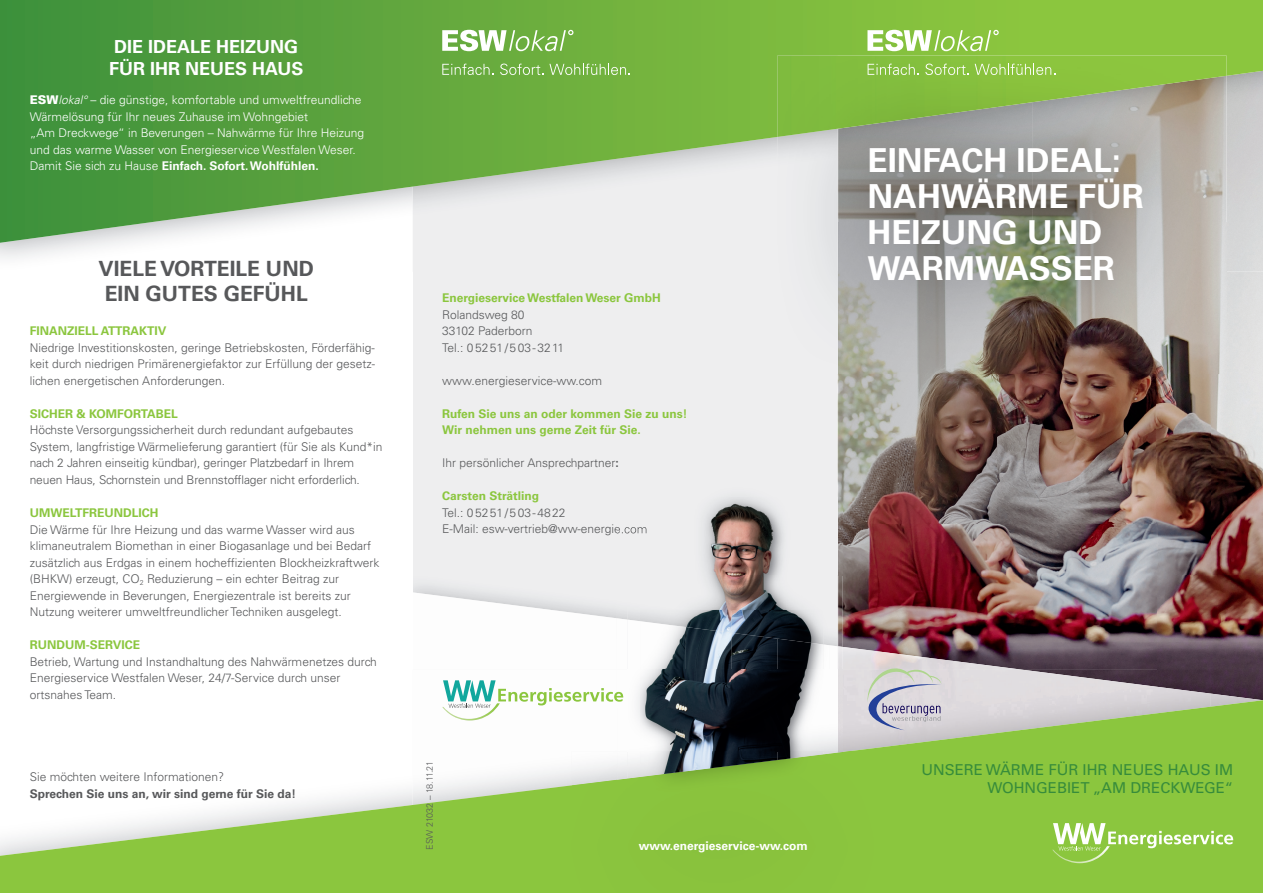
<style>
.page{position:relative;width:1263px;height:893px;background:#fff}
.page>*{position:absolute;margin:0;border:0;box-sizing:border-box;transform-origin:0 0}
.t1{font:700 33px/36px "Univers LT Std";color:#fff}
.t2{font:700 21px/25.2px "Univers LT Std";color:#57585a}
.t3{font:700 18px/21.6px "Univers LT Std";color:#fff}
.t4{font:15px/18px "Univers LT Std";color:#378c3b;text-align:right}
.t5{font:300 12px/16.5px "Univers LT Std";color:#57585a}
.t6{font:300 12px/16.5px "Univers LT Std";color:#fff}
.t7{font:700 12px/16.5px "Univers LT Std";color:#8bc63e}
.t8{font:700 12px "Univers LT Std";color:#57585a}
.t9{font:700 12px "Univers LT Std";color:#fff}
.t10{font:300 9px "Univers LT Std";color:#57585a}
.s1{font-weight:900}
.s2{font-style:italic}
.s3{font-weight:700}
</style>
<div class="page">
<img style="left:1210px;top:272px;width:53px;height:303px">
<img style="left:838px;top:373px;width:319px;height:152px">
<img style="left:1157px;top:373px;width:53px;height:202px">
<img style="left:842px;top:525px;width:316px;height:145px">
<div style="left:413px;top:272px;width:425px;height:303px;background:#eeeeef"></div>
<img style="left:1158px;top:575px;width:105px;height:95px">
<img style="left:839px;top:645px;width:185px;height:25px">
<svg style="left:413px;top:592px;width:204px;height:26px"></svg>
<img style="left:1211px;top:670px;width:52px;height:23px">
<img style="left:838px;top:670px;width:373px;height:29px">
<img style="left:1210px;top:693px;width:53px;height:6px">
<svg style="left:0;top:699px;width:1263px;height:194px;fill:#8bc63e"></svg>
<svg style="left:0;top:0;width:1263px;height:243px;background:#7fb563"></svg>
<div style="left:627px;top:487px;width:202px;height:11px;background:#eeeeef"></div>
<img style="left:829px;top:498px;width:13px;height:149px">
<svg style="left:838px;top:646px;width:1px;height:24px"></svg>
<img style="left:617px;top:498px;width:10px;height:120px">
<img style="left:617px;top:618px;width:10px;height:133px">
<img style="left:627px;top:498px;width:51px;height:26px">
<img style="left:678px;top:498px;width:101px;height:1px">
<img style="left:779px;top:498px;width:50px;height:39px">
<img style="left:823px;top:537px;width:6px;height:214px">
<img style="left:627px;top:536px;width:13px;height:215px">
<img style="left:640px;top:499px;width:183px;height:111px">
<img style="left:640px;top:610px;width:92px;height:17px">
<img style="left:732px;top:610px;width:91px;height:29px">
<img style="left:640px;top:621px;width:46px;height:130px">
<img style="left:686px;top:627px;width:46px;height:124px">
<img style="left:732px;top:633px;width:45px;height:118px">
<img style="left:777px;top:639px;width:46px;height:112px">
<svg style="left:617px;top:524px;width:29px;height:12px"></svg>
<img style="left:777px;top:272px;width:449px;height:101px">
<img style="left:777px;top:137px;width:61px;height:135px">
<img style="left:838px;top:137px;width:194px;height:85px">
<img style="left:1032px;top:137px;width:194px;height:85px">
<img style="left:838px;top:222px;width:388px;height:50px">
<img style="left:777px;top:56px;width:449px;height:81px">
<img style="left:1052px;top:846px;width:58px;height:17px">
<svg style="left:1053px;top:823px;width:180px;height:27px"></svg>
<div style="left:572px;top:751px;width:302px;height:142px;background:#8ac43e"></div>
<img style="left:627px;top:754px;width:202px;height:38px">
<svg style="left:617px;top:777px;width:23px;height:3px"></svg>
<svg style="left:823px;top:751px;width:27px;height:4px"></svg>
<img style="left:640px;top:751px;width:137px;height:9px">
<img style="left:640px;top:760px;width:137px;height:17px">
<img style="left:777px;top:754px;width:46px;height:6px">
<svg style="left:867px;top:64px;width:52px;height:11px"></svg>
<svg style="left:925px;top:64px;width:44px;height:11px"></svg>
<svg style="left:975px;top:64px;width:80px;height:11px"></svg>
<svg style="left:867px;top:30px;width:132px;height:21px"></svg>
<svg style="left:442px;top:64px;width:51px;height:11px"></svg>
<svg style="left:500px;top:64px;width:43px;height:11px"></svg>
<svg style="left:549px;top:64px;width:81px;height:11px"></svg>
<svg style="left:442px;top:30px;width:131px;height:21px"></svg>
<img style="left:442px;top:703px;width:58px;height:17px">
<svg style="left:443px;top:680px;width:180px;height:28px"></svg>
<svg style="left:867px;top:668px;width:74px;height:62px;background:#c3c3cd"></svg>
<h3 class="t3" style="left:109px;top:36px;width:196px">DIE IDEALE HEIZUNG<br>FÜR IHR NEUES HAUS</h3>
<p class="t6" style="left:30px;top:92px;width:336px"><span class="s1">ESW</span><span class="s2">lokal°</span> – die günstige, komfortable und umweltfreundliche Wärmelösung für Ihr neues Zuhause im Wohngebiet<br>„Am Dreckwege“ in Beverungen – Nahwärme für Ihre Heizung und das warme Wasser von Energieservice Westfalen Weser.<br>Damit Sie sich zu Hause <span class="s3">Einfach. Sofort. Wohlfühlen.</span></p>
<h2 class="t2" style="left:99px;top:256px;width:217px">VIELE VORTEILE UND<br>EIN GUTES GEFÜHL</h2>
<p class="t7" style="left:30px;top:323px;width:138px">FINANZIELL ATTRAKTIV</p>
<p class="t5" style="left:30px;top:339px;width:347px;text-align:justify">Niedrige Investitionskosten, geringe Betriebskosten, Förderfähig&shy;keit durch niedrigen Primärenergiefaktor zur Erfüllung der gesetz&shy;lichen energetischen Anforderungen.</p>
<p class="t7" style="left:30px;top:406px;width:150px">SICHER &amp; KOMFORTABEL</p>
<p class="t5" style="left:30px;top:422px;width:354px">Höchste Versorgungssicherheit durch redundant aufgebautes System, langfristige Wärmelieferung garantiert (für Sie als Kund*in nach 2 Jahren einseitig kündbar), geringer Platzbedarf in Ihrem neuen Haus, Schornstein und Brennstofflager nicht erforderlich.</p>
<p class="t7" style="left:30px;top:505px;width:130px">UMWELTFREUNDLICH</p>
<p class="t5" style="left:30px;top:521px;width:351px">Die Wärme für Ihre Heizung und das warme Wasser wird aus klimaneutralem Biomethan in einer Biogasanlage und bei Bedarf zusätzlich aus Erdgas in einem hocheffizienten Blockheizkraftwerk (BHKW) erzeugt, CO<sub>2</sub> Reduzierung – ein echter Beitrag zur Energiewende in Beverungen, Energiezentrale ist bereits zur Nutzung weiterer umweltfreundlicher Techniken ausgelegt.</p>
<p class="t7" style="left:30px;top:637px;width:112px">RUNDUM-SERVICE</p>
<p class="t5" style="left:30px;top:653px;width:349px">Betrieb, Wartung und Instandhaltung des Nahwärmenetzes durch<br>Energieservice Westfalen Weser, 24/7-Service durch unser ortsnahes Team.</p>
<p class="t5" style="left:30px;top:768px;width:196px">Sie möchten weitere Informationen?</p>
<p class="t8" style="left:30px;top:786px;width:268px">Sprechen Sie uns an, wir sind gerne für Sie da!</p>
<p class="t7" style="left:442px;top:290px;width:220px">Energieservice Westfalen Weser GmbH</p>
<p class="t5" style="left:442px;top:306px;width:123px">Rolandsweg 80<br>33102 Paderborn<br>Tel.: 0 52 51 / 5 03 - 32 11</p>
<p class="t5" style="left:442px;top:372px;width:162px">www.energieservice-ww.com</p>
<p class="t7" style="left:442px;top:405px;width:247px">Rufen Sie uns an oder kommen Sie zu uns!<br>Wir nehmen uns gerne Zeit für Sie.</p>
<p class="t5" style="left:442px;top:455px;width:178px">Ihr persönlicher Ansprechpartner<span class="s3">:</span></p>
<p class="t7" style="left:442px;top:488px;width:98px">Carsten Strätling</p>
<p class="t5" style="left:442px;top:504px;width:207px">Tel.: 0 52 51 / 5 03 - 48 22<br>E-Mail: esw-vertrieb@ww-energie.com</p>
<p class="t10" style="left:424px;top:850px;width:90px;rotate:-90deg">ESW 21032 – 18.11.21</p>
<p class="t9" style="left:639px;top:839px;width:171px">www.energieservice-ww.com</p>
<h1 class="t1" style="left:867px;top:143px;width:278px">EINFACH IDEAL:<br>NAHWÄRME FÜR<br>HEIZUNG UND<br>WARMWASSER</h1>
<p class="t4" style="left:921px;top:761px;width:313px">UNSERE WÄRME FÜR IHR NEUES HAUS IM<br>WOHNGEBIET „AM DRECKWEGE“</p>
</div>
